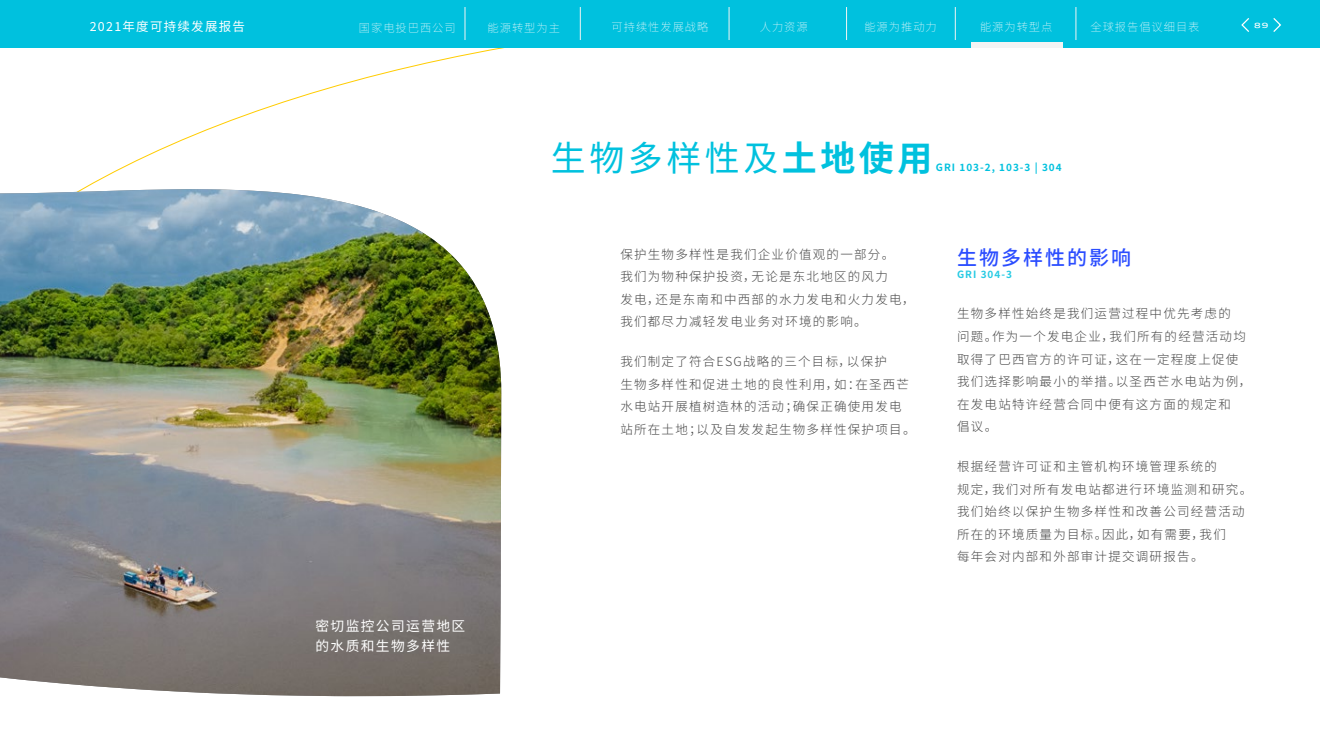
<style>
.page{position:relative;width:1320px;height:743px;background:#fff}
.page>*{position:absolute;margin:0;border:0;box-sizing:border-box;transform-origin:0 0}
.t1{font:35px "Noto Sans SC";letter-spacing:.1em;color:#00c1de}
.t2{font:500 20px "Noto Sans SC";letter-spacing:.1em;color:#2b4dff}
.t3{font:13.75px/20px "Noto Sans SC";letter-spacing:.1em;color:#fff}
.t4{font:300 12.5px/22.5px "Noto Sans SC";letter-spacing:.1em;color:#474747}
.t5{font:12.5px "Noto Sans SC";letter-spacing:.1em;color:#fff}
.t6{font:100 11.25px "Noto Sans SC";letter-spacing:.085em;color:#fff}
.t7{font:700 10px "Noto Sans SC";letter-spacing:.1em;color:#00c1de}
.t8{font:700 10px "Noto Sans SC";letter-spacing:.1em;color:#26cae3}
.t9{font:500 expanded 7.5px "Venn";color:#fff}
.s1{font-weight:700}
</style>
<div class="page">
<img style="left:0;top:189px;width:501px;height:508px">
<div style="left:0;top:0;width:1320px;height:48px;background:#00c1de"></div>
<svg style="left:1241px;top:18px;width:8px;height:14px"></svg>
<svg style="left:1273px;top:18px;width:8px;height:14px"></svg>
<div style="left:971px;top:42px;width:91px;height:6px;background:#f3f4f4"></div>
<hr style="left:465px;top:7px;width:1px;height:33px;background:#f3f4f4">
<hr style="left:580px;top:7px;width:1px;height:33px;background:#f3f4f4">
<hr style="left:955px;top:7px;width:1px;height:33px;background:#f3f4f4">
<hr style="left:1076px;top:7px;width:1px;height:33px;background:#f3f4f4">
<hr style="left:729px;top:7px;width:1px;height:33px;background:#f3f4f4">
<hr style="left:846px;top:7px;width:1px;height:33px;background:#f3f4f4">
<p class="t5" style="left:90px;top:20px;width:157px">2021年度可持续发展报告</p>
<p class="t6" style="left:359px;top:21px;width:98px">国家电投巴西公司</p>
<p class="t6" style="left:488px;top:22px;width:74px">能源转型为主</p>
<p class="t6" style="left:612px;top:21px;width:98px">可持续性发展战略</p>
<p class="t6" style="left:760px;top:21px;width:49px">人力资源</p>
<p class="t6" style="left:864px;top:21px;width:74px">能源为推动力</p>
<p class="t6" style="left:980px;top:21px;width:74px">能源为转型点</p>
<p class="t6" style="left:1090px;top:21px;width:111px">全球报告倡议细目表</p>
<p class="t9" style="left:1254px;top:20px;width:16px">89</p>
<p class="t3" style="left:315px;top:615px;width:151px">密切监控公司运营地区的水质和生物多样性</p>
<h1 class="t1" style="left:551px;top:138px;width:383px">生物多样性及<span class="s1">土地使用</span></h1>
<p class="t7" style="left:936px;top:161px;width:127px">GRI 103-2, 103-3 | 304</p>
<p class="t4" style="left:620px;top:243px;width:296px">保护生物多样性是我们企业价值观的一部分。<br>我们为物种保护投资，无论是东北地区的风力<br>发电，还是东南和中西部的水力发电和火力发电，我们都尽力减轻发电业务对环境的影响。</p>
<p class="t4" style="left:620px;top:351px;width:297px">我们制定了符合ESG战略的三个目标，以保护<br>生物多样性和促进土地的良性利用，如：在圣西芒水电站开展植树造林的活动；确保正确使用发电站所在土地；以及自发发起生物多样性保护项目。</p>
<h2 class="t2" style="left:957px;top:246px;width:176px">生物多样性的影响</h2>
<p class="t8" style="left:957px;top:269px;width:56px">GRI 304-3</p>
<p class="t4" style="left:957px;top:303px;width:296px">生物多样性始终是我们运营过程中优先考虑的<br>问题。作为一个发电企业，我们所有的经营活动均取得了巴西官方的许可证，这在一定程度上促使我们选择影响最小的举措。以圣西芒水电站为例，在发电站特许经营合同中便有这方面的规定和<br>倡议。</p>
<p class="t4" style="left:957px;top:455px;width:297px">根据经营许可证和主管机构环境管理系统的<br>规定，我们对所有发电站都进行环境监测和研究。我们始终以保护生物多样性和改善公司经营活动所在的环境质量为目标。因此，如有需要，我们<br>每年会对内部和外部审计提交调研报告。</p>
</div>
